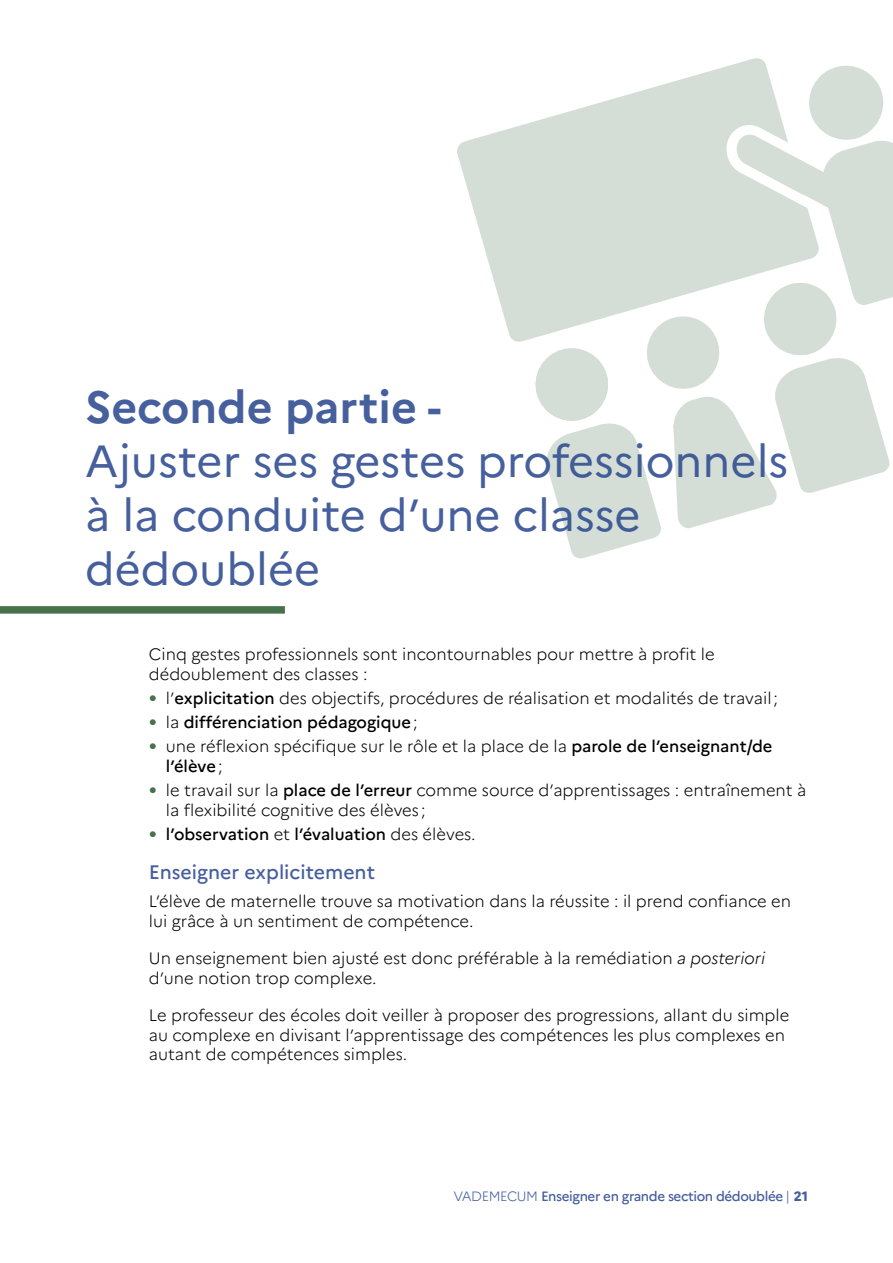
<style>
.page{position:relative;width:893px;height:1263px;background:#fff}
.page>*{position:absolute;margin:0;border:0;box-sizing:border-box;transform-origin:0 0}
.t1{font:45px/54px "Marianne";color:#465f9d}
.t2{font:700 45px "Marianne";color:#465f9d}
.t3{font:500 19.5px "Marianne";color:#465f9d}
.t4{font:300 16.5px/19.8px "Marianne";color:#000}
.t5{font:500 16.5px "Marianne";color:#000}
.t6{font:500 13.5px "Marianne";letter-spacing:-.03em;color:#465f9d}
.s1{font-family:"Arial";font-weight:400;font-size:13.5px;color:#46724b}
.s2{font-weight:500}
.s3{font-weight:300}
.s4{font-style:italic}
.s5{font-weight:800}
</style>
<div class="page">
<div style="left:0;top:606px;width:285px;height:8px;background:#46724b"></div>
<svg style="left:457px;top:58px;width:306px;height:284px"></svg>
<svg style="left:531px;top:61px;width:362px;height:498px"></svg>
<h1 class="t2" style="left:85px;top:379px;width:358px">Seconde partie -</h1>
<h1 class="t1" style="left:85px;top:434px;width:705px">Ajuster ses gestes professionnels à la conduite d’une classe dédoublée</h1>
<p class="t4" style="left:149px;top:644px;width:567px">Cinq gestes professionnels sont incontournables pour mettre à profit le dédoublement des classes :</p>
<p class="t4" style="left:149px;top:688px;width:631px"><span class="s1">●</span> l’<span class="s2">explicitation</span> des objectifs, procédures de réalisation et modalités de travail;</p>
<p class="t5" style="left:149px;top:712px;width:270px"><span class="s1">●</span> <span class="s3">la</span> différenciation pédagogique<span class="s3">;</span></p>
<p class="t4" style="left:166px;top:736px;width:608px;text-indent:-17px"><span class="s1">●</span> une réflexion spécifique sur le rôle et la place de la <span class="s2">parole de l’enseignant/de l’élève</span>;</p>
<p class="t4" style="left:166px;top:780px;width:642px;text-indent:-17px"><span class="s1">●</span> le travail sur la <span class="s2">place de l’erreur</span> comme source d’apprentissages : entraînement à la flexibilité cognitive des élèves ;</p>
<p class="t5" style="left:149px;top:824px;width:328px"><span class="s1">●</span> l’observation <span class="s3">et</span> l’évaluation <span class="s3">des élèves.</span></p>
<p class="t3" style="left:149px;top:860px;width:228px">Enseigner explicitement</p>
<p class="t4" style="left:149px;top:892px;width:644px">L’élève de maternelle trouve sa motivation dans la réussite : il prend confiance en lui grâce à un sentiment de compétence.</p>
<p class="t4" style="left:149px;top:948px;width:618px">Un enseignement bien ajusté est donc préférable à la remédiation <span class="s4">a posteriori </span>d’une notion trop complexe.</p>
<p class="t4" style="left:149px;top:1005px;width:642px">Le professeur des écoles doit veiller à proposer des progressions, allant du simple au complexe en divisant l’apprentissage des compétences les plus complexes en autant de compétences simples.</p>
<p class="t6" style="left:453px;top:1188px;width:356px"><span class="s3">VADEMECUM</span> Enseigner en grande section dédoublée <span class="s3">|</span> <span class="s5">21</span></p>
</div>
